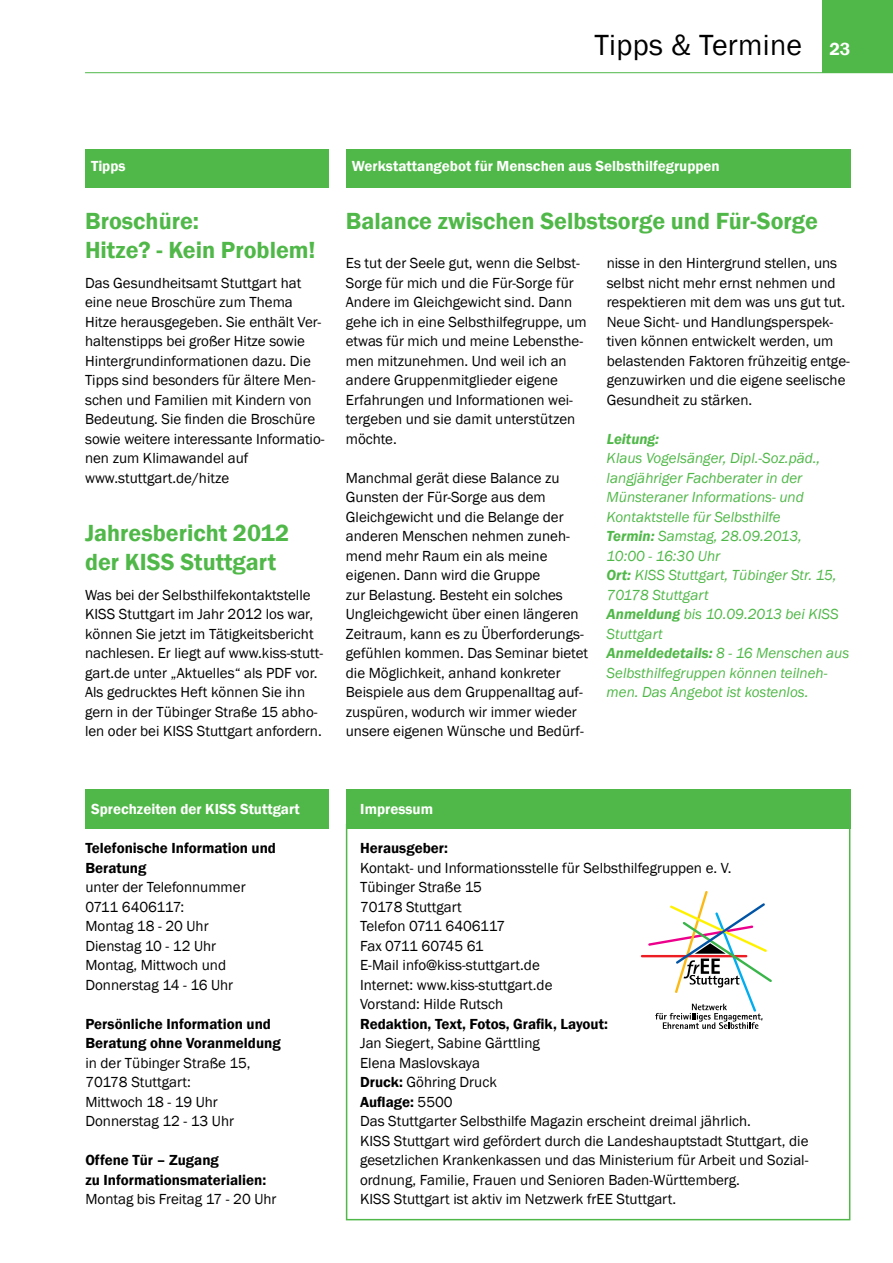
<style>
.page{position:relative;width:893px;height:1263px;background:#fff}
.page>*{position:absolute;margin:0;border:0;box-sizing:border-box;transform-origin:0 0}
.t1{font:30px "Franklin Gothic";letter-spacing:.01em;color:#000}
.t2{font:600 24px/28.8px "Franklin Gothic";color:#50b848}
.t3{font:15px/19.5px "Franklin Gothic";color:#000}
.t4{font:italic 15px/19.5px "Franklin Gothic";color:#50b848}
.t5{font:600 15px/19.5px "Franklin Gothic";color:#000}
.t6{font:600 15px "Franklin Gothic";color:#fff}
.t7{font:italic 600 15px "Franklin Gothic";color:#50b848}
.s1{font-weight:600;font-size:18px;color:#fff}
.s2{font-weight:600}
</style>
<div class="page">
<div style="left:822px;top:0;width:71px;height:73px;background:#50b848"></div>
<hr style="left:85px;top:72px;width:808px;height:1px;background:#50b848">
<div style="left:85px;top:149px;width:244px;height:39px;background:#50b848"></div>
<div style="left:346px;top:790px;width:504px;height:39px;background:#50b848"></div>
<svg style="left:641px;top:891px;width:131px;height:138px"></svg>
<div style="left:346px;top:149px;width:504px;height:39px;background:#50b848"></div>
<div style="left:85px;top:790px;width:244px;height:39px;background:#50b848"></div>
<h1 class="t1" style="left:594px;top:26px;width:258px">Tipps &amp; Termine <span class="s1">23</span></h1>
<p class="t6" style="left:91px;top:156px;width:36px">Tipps</p>
<h2 class="t2" style="left:85px;top:207px;width:232px">Broschüre:<br>Hitze? - Kein Problem!</h2>
<p class="t3" style="left:85px;top:273px;width:241px">Das Gesundheitsamt Stuttgart hat eine neue Broschüre zum Thema Hitze herausgegeben. Sie enthält Ver&shy;haltenstipps bei großer Hitze sowie Hintergrundinformationen dazu. Die Tipps sind besonders für ältere Men&shy;schen und Familien mit Kindern von Bedeutung. Sie finden die Broschüre sowie weitere interessante Informatio&shy;nen zum Klimawandel auf www.stuttgart.de/hitze</p>
<h2 class="t2" style="left:85px;top:519px;width:206px">Jahresbericht 2012 der KISS Stuttgart</h2>
<p class="t3" style="left:85px;top:585px;width:240px">Was bei der Selbsthilfekontaktstelle KISS Stuttgart im Jahr 2012 los war, können Sie jetzt im Tätigkeitsbericht nachlesen. Er liegt auf www.kiss-stutt&shy;gart.de unter „Aktuelles“ als PDF vor.<br>Als gedrucktes Heft können Sie ihn gern in der Tübinger Straße 15 abho&shy;len oder bei KISS Stuttgart anfordern.</p>
<p class="t6" style="left:352px;top:156px;width:369px">Werkstattangebot für Menschen aus Selbsthilfegruppen</p>
<h2 class="t2" style="left:346px;top:207px;width:474px">Balance zwischen Selbstsorge und Für-Sorge</h2>
<p class="t3" style="left:346px;top:254px;width:242px">Es tut der Seele gut, wenn die Selbst-<br>Sorge für mich und die Für-Sorge für<br>Andere im Gleichgewicht sind. Dann gehe ich in eine Selbsthilfegruppe, um etwas für mich und meine Lebensthe&shy;men mitzunehmen. Und weil ich an andere Gruppenmitglieder eigene<br>Erfahrungen und Informationen wei&shy;tergeben und sie damit unterstützen möchte.</p>
<p class="t3" style="left:346px;top:468px;width:244px">Manchmal gerät diese Balance zu Gunsten der Für-Sorge aus dem Gleichgewicht und die Belange der anderen Menschen nehmen zuneh&shy;mend mehr Raum ein als meine eigenen. Dann wird die Gruppe<br>zur Belastung. Besteht ein solches Ungleichgewicht über einen längeren Zeitraum, kann es zu Überforderungs&shy;gefühlen kommen. Das Seminar bietet die Möglichkeit, anhand konkreter Beispiele aus dem Gruppenalltag auf&shy;zuspüren, wodurch wir immer wieder unsere eigenen Wünsche und Bedürf-</p>
<p class="t3" style="left:607px;top:254px;width:245px">nisse in den Hintergrund stellen, uns selbst nicht mehr ernst nehmen und respektieren mit dem was uns gut tut.<br>Neue Sicht- und Handlungsperspek&shy;tiven können entwickelt werden, um belastenden Faktoren frühzeitig entge&shy;genzuwirken und die eigene seelische Gesundheit zu stärken.</p>
<p class="t7" style="left:607px;top:429px;width:54px">Leitung:</p>
<p class="t4" style="left:607px;top:449px;width:244px">Klaus Vogelsänger, Dipl.-Soz.päd., langjähriger Fachberater in der<br>Münsteraner Informations- und<br>Kontaktstelle für Selbsthilfe<br><span class="s2">Termin:</span> Samstag, 28.09.2013,<br>10:00 - 16:30 Uhr<br><span class="s2">Ort:</span> KISS Stuttgart, Tübinger Str. 15,<br>70178 Stuttgart<br><span class="s2">Anmeldung</span> bis 10.09.2013 bei KISS<br>Stuttgart<br><span class="s2">Anmeldedetails:</span> 8 - 16 Menschen aus<br>Selbsthilfegruppen können teilneh&shy;men. Das Angebot ist kostenlos.</p>
<p class="t6" style="left:91px;top:800px;width:210px">Sprechzeiten der KISS Stuttgart</p>
<p class="t5" style="left:85px;top:839px;width:192px">Telefonische Information und<br>Beratung</p>
<p class="t3" style="left:85px;top:878px;width:162px">unter der Telefonnummer<br>0711 6406117:<br>Montag 18 - 20 Uhr<br>Dienstag 10 - 12 Uhr<br>Montag, Mittwoch und<br>Donnerstag 14 - 16 Uhr</p>
<p class="t5" style="left:85px;top:1014px;width:197px">Persönliche Information und<br>Beratung ohne Voranmeldung</p>
<p class="t3" style="left:85px;top:1053px;width:167px">in der Tübinger Straße 15,<br>70178 Stuttgart:<br>Mittwoch 18 - 19 Uhr<br>Donnerstag 12 - 13 Uhr</p>
<p class="t5" style="left:85px;top:1151px;width:182px">Offene Tür – Zugang<br>zu Informationsmaterialien:</p>
<p class="t3" style="left:85px;top:1190px;width:193px">Montag bis Freitag 17 - 20 Uhr</p>
<p class="t6" style="left:360px;top:800px;width:74px">Impressum</p>
<p class="t5" style="left:360px;top:839px;width:89px">Herausgeber:</p>
<p class="t3" style="left:360px;top:858px;width:373px">Kontakt- und Informationsstelle für Selbsthilfegruppen e. V.<br>Tübinger Straße 15<br>70178 Stuttgart<br>Telefon 0711 6406117<br>Fax 0711 60745 61<br>E-Mail info@kiss-stuttgart.de<br>Internet: www.kiss-stuttgart.de<br>Vorstand: Hilde Rutsch</p>
<p class="t5" style="left:360px;top:1014px;width:249px">Redaktion, Text, Fotos, Grafik, Layout:</p>
<p class="t3" style="left:360px;top:1034px;width:450px">Jan Siegert, Sabine Gärttling<br>Elena Maslovskaya<br><span class="s2">Druck:</span> Göhring Druck<br><span class="s2">Auflage:</span> 5500<br>Das Stuttgarter Selbsthilfe Magazin erscheint dreimal jährlich.<br>KISS Stuttgart wird gefördert durch die Landeshauptstadt Stuttgart, die gesetzlichen Krankenkassen und das Ministerium für Arbeit und Sozial&shy;ordnung, Familie, Frauen und Senioren Baden-Württemberg.<br>KISS Stuttgart ist aktiv im Netzwerk frEE Stuttgart.</p>
</div>
